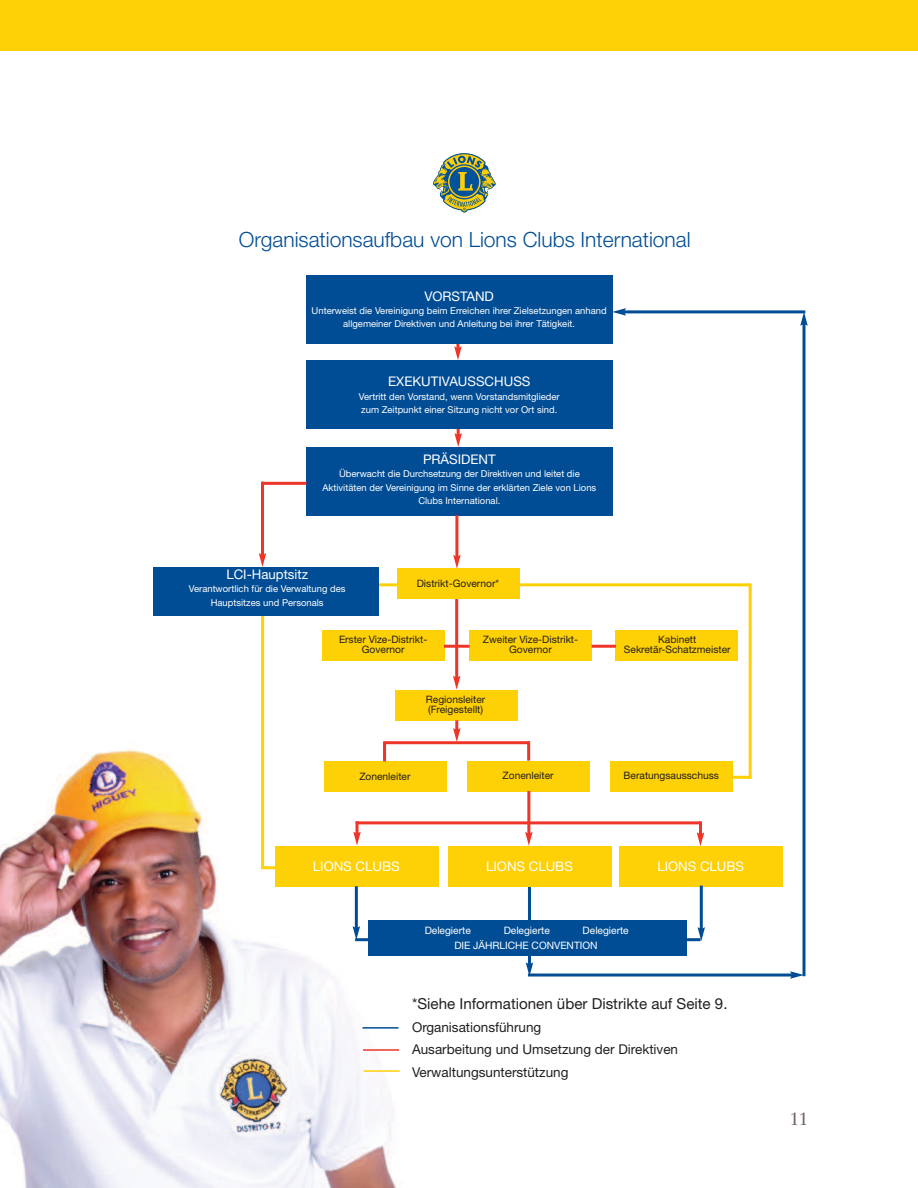
<style>
.page{position:relative;width:918px;height:1188px;background:#fff}
.page>*{position:absolute;margin:0;border:0;box-sizing:border-box;transform-origin:0 0}
.t1{font:300 21px "Helvetica Neue";color:#014d95}
.t2{font:18px "Sabon";color:#6d605d}
.t3{font:15.15px "Helvetica Neue";color:#231f20}
.t4{font:13.5px/22.5px "Helvetica Neue";color:#231f20}
.t5{font:13.2px "Helvetica Neue";color:#fff}
.t6{font:10.2px/9.9px "Helvetica Neue";color:#231f20;text-align:center}
.t7{font:10.2px "Helvetica Neue";color:#fff}
.t8{font:9.45px/13.2px "Helvetica Neue";color:#fff;text-align:center}
</style>
<div class="page">
<img style="left:0;top:741px;width:476px;height:447px">
<hr style="left:528px;top:886px;width:3px;height:79px;background:#014d95">
<svg style="left:526px;top:962px;width:7px;height:14px"></svg>
<hr style="left:355px;top:938px;width:346px;height:3px;background:#014d95">
<div style="left:0;top:0;width:918px;height:51px;background:#fed006"></div>
<svg style="left:433px;top:153px;width:63px;height:60px"></svg>
<svg style="left:454px;top:428px;width:8px;height:19px"></svg>
<div style="left:369px;top:920px;width:318px;height:35px;background:#014d95"></div>
<div style="left:306px;top:276px;width:307px;height:68px;background:#014d95"></div>
<div style="left:306px;top:360px;width:307px;height:68px;background:#014d95"></div>
<div style="left:306px;top:447px;width:307px;height:68px;background:#014d95"></div>
<div style="left:322px;top:630px;width:123px;height:30px;background:#fed006"></div>
<div style="left:395px;top:690px;width:122px;height:31px;background:#fed006"></div>
<div style="left:610px;top:761px;width:123px;height:31px;background:#fed006"></div>
<div style="left:467px;top:761px;width:123px;height:30px;background:#fed006"></div>
<svg style="left:454px;top:344px;width:8px;height:16px"></svg>
<hr style="left:261px;top:482px;width:45px;height:3px;background:#ee3529">
<hr style="left:455px;top:515px;width:3px;height:42px;background:#ee3529">
<svg style="left:453px;top:555px;width:8px;height:13px"></svg>
<div style="left:616px;top:630px;width:122px;height:30px;background:#fed006"></div>
<hr style="left:455px;top:599px;width:3px;height:79px;background:#ee3529">
<svg style="left:453px;top:676px;width:7px;height:14px"></svg>
<svg style="left:453px;top:720px;width:8px;height:21px"></svg>
<hr style="left:749px;top:584px;width:3px;height:195px;background:#fed006">
<div style="left:469px;top:630px;width:123px;height:30px;background:#fed006"></div>
<div style="left:324px;top:761px;width:123px;height:31px;background:#fed006"></div>
<hr style="left:383px;top:742px;width:3px;height:19px;background:#ee3529">
<hr style="left:527px;top:791px;width:3px;height:43px;background:#ee3529">
<svg style="left:525px;top:832px;width:8px;height:14px"></svg>
<hr style="left:444px;top:645px;width:26px;height:3px;background:#ee3529">
<hr style="left:592px;top:645px;width:24px;height:3px;background:#ee3529">
<hr style="left:384px;top:741px;width:145px;height:3px;background:#ee3529">
<hr style="left:527px;top:741px;width:3px;height:20px;background:#ee3529">
<div style="left:275px;top:846px;width:163px;height:40px;background:#fed006"></div>
<svg style="left:353px;top:821px;width:8px;height:25px"></svg>
<hr style="left:699px;top:821px;width:3px;height:14px;background:#ee3529">
<svg style="left:697px;top:832px;width:7px;height:14px"></svg>
<hr style="left:356px;top:821px;width:345px;height:3px;background:#ee3529">
<hr style="left:261px;top:482px;width:3px;height:74px;background:#ee3529">
<svg style="left:259px;top:553px;width:7px;height:14px"></svg>
<hr style="left:261px;top:602px;width:3px;height:267px;background:#fed006">
<hr style="left:732px;top:776px;width:19px;height:3px;background:#fed006">
<hr style="left:378px;top:583px;width:372px;height:3px;background:#fed006">
<hr style="left:363px;top:1049px;width:36px;height:2px;background:#ee3529">
<hr style="left:363px;top:1027px;width:36px;height:2px;background:#014d95">
<div style="left:153px;top:567px;width:226px;height:49px;background:#014d95"></div>
<hr style="left:364px;top:1070px;width:36px;height:2px;background:#fed006">
<div style="left:397px;top:568px;width:122px;height:31px;background:#fed006"></div>
<hr style="left:261px;top:866px;width:16px;height:3px;background:#fed006">
<div style="left:449px;top:846px;width:163px;height:40px;background:#fed006"></div>
<div style="left:620px;top:846px;width:163px;height:40px;background:#fed006"></div>
<hr style="left:355px;top:886px;width:3px;height:43px;background:#014d95">
<svg style="left:353px;top:926px;width:7px;height:14px"></svg>
<hr style="left:700px;top:886px;width:3px;height:44px;background:#014d95">
<svg style="left:698px;top:927px;width:7px;height:14px"></svg>
<hr style="left:528px;top:974px;width:265px;height:3px;background:#014d95">
<svg style="left:790px;top:971px;width:14px;height:8px"></svg>
<hr style="left:803px;top:323px;width:3px;height:653px;background:#014d95">
<svg style="left:800px;top:312px;width:8px;height:14px"></svg>
<hr style="left:623px;top:310px;width:182px;height:3px;background:#014d95">
<svg style="left:613px;top:308px;width:13px;height:8px"></svg>
<h1 class="t1" style="left:239px;top:232px;width:453px">Organisationsaufbau von Lions Clubs International</h1>
<h3 class="t5" style="left:424px;top:291px;width:71px">VORSTAND</h3>
<p class="t8" style="left:312px;top:305px;width:297px">Unterweist die Vereinigung beim Erreichen ihrer Zielsetzungen anhand allgemeiner Direktiven und Anleitung bei ihrer Tätigkeit.</p>
<h3 class="t5" style="left:388px;top:377px;width:144px">EXEKUTIVAUSSCHUSS</h3>
<p class="t8" style="left:359px;top:391px;width:202px;text-align:left">Vertritt den Vorstand, wenn Vorstandsmitglieder zum Zeitpunkt einer Sitzung nicht vor Ort sind.</p>
<h3 class="t5" style="left:423px;top:455px;width:74px">PRÄSIDENT</h3>
<p class="t8" style="left:322px;top:468px;width:275px">Überwacht die Durchsetzung der Direktiven und leitet die<br>Aktivitäten der Vereinigung im Sinne der erklärten Ziele von Lions<br>Clubs International.</p>
<h3 class="t5" style="left:226px;top:570px;width:83px">LCI-Hauptsitz</h3>
<p class="t8" style="left:189px;top:583px;width:158px">Verantwortlich für die Verwaltung des<br>Hauptsitzes und Personals</p>
<p class="t6" style="left:417px;top:579px;width:84px">Distrikt-Governor*</p>
<p class="t6" style="left:339px;top:635px;width:90px">Erster Vize-Distrikt-<br>Governor</p>
<p class="t6" style="left:483px;top:635px;width:97px">Zweiter Vize-Distrikt-<br>Governor</p>
<p class="t6" style="left:426px;top:696px;width:61px;text-align:left">Regionsleiter (Freigestellt)</p>
<p class="t6" style="left:624px;top:635px;width:108px">Kabinett<br>Sekretär-Schatzmeister</p>
<p class="t6" style="left:359px;top:772px;width:53px">Zonenleiter</p>
<p class="t6" style="left:503px;top:772px;width:53px">Zonenleiter</p>
<p class="t6" style="left:624px;top:772px;width:97px">Beratungsausschuss</p>
<h3 class="t5" style="left:313px;top:861px;width:88px">LIONS CLUBS</h3>
<h3 class="t5" style="left:486px;top:861px;width:88px">LIONS CLUBS</h3>
<h3 class="t5" style="left:657px;top:861px;width:88px">LIONS CLUBS</h3>
<p class="t7" style="left:425px;top:927px;width:48px">Delegierte</p>
<p class="t7" style="left:504px;top:927px;width:48px">Delegierte</p>
<p class="t7" style="left:583px;top:927px;width:48px">Delegierte</p>
<p class="t7" style="left:454px;top:942px;width:145px">DIE JÄHRLICHE CONVENTION</p>
<h3 class="t3" style="left:412px;top:999px;width:317px">*Siehe Informationen über Distrikte auf Seite 9.</h3>
<h3 class="t4" style="left:412px;top:1017px;width:268px">Organisationsführung<br>Ausarbeitung und Umsetzung der Direktiven<br>Verwaltungsunterstützung</h3>
<h2 class="t2" style="left:789px;top:1111px;width:21px">11</h2>
</div>
